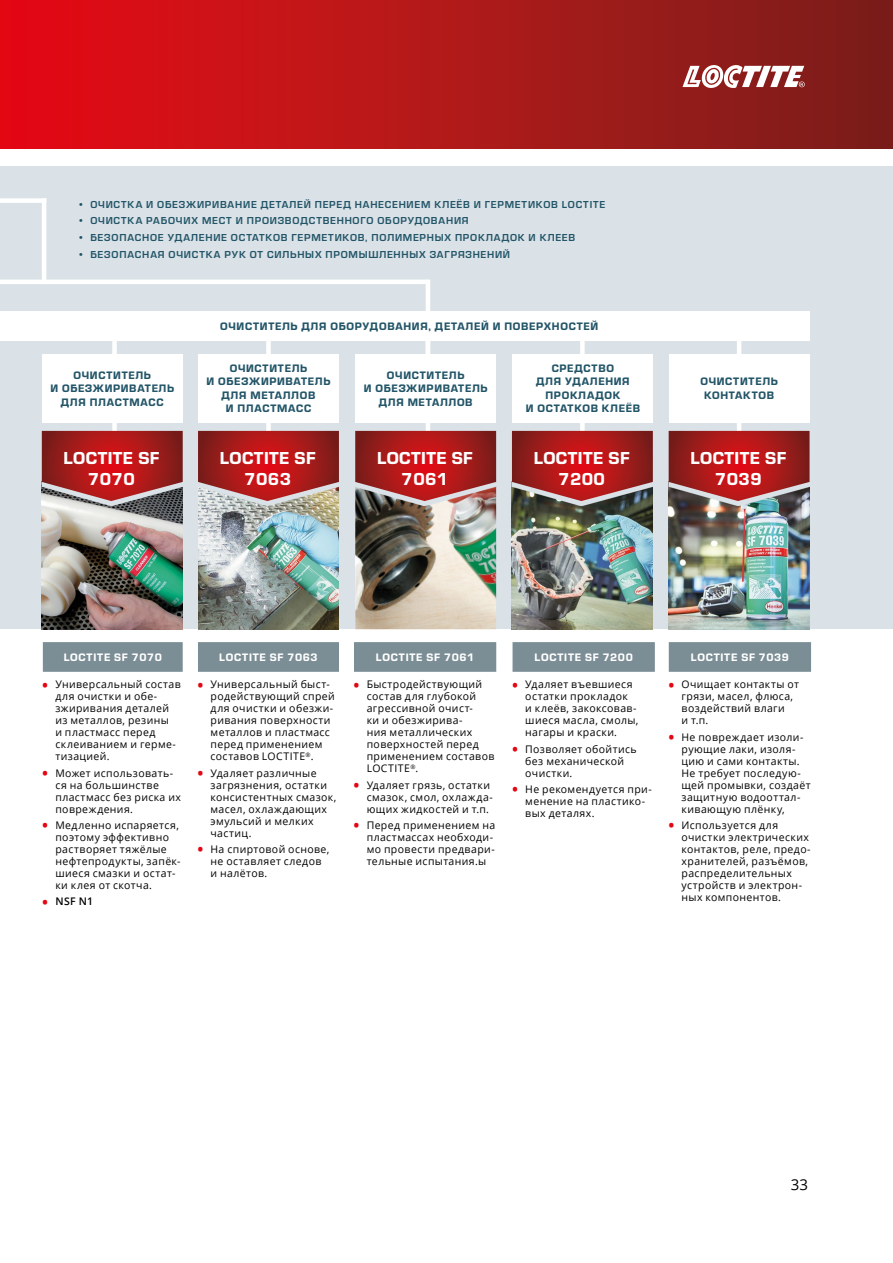
<style>
.page{position:relative;width:893px;height:1263px;background:#fff}
.page>*{position:absolute;margin:0;border:0;box-sizing:border-box;transform-origin:0 0}
.t1{font:18px/21px "Eurostile Hea";letter-spacing:.02em;color:#fff;text-align:center}
.t2{font:15px "Open Sans";color:#000}
.t3{font:11.25px/13.5px "Eurostile Hea";letter-spacing:.065em;color:#235568;text-align:center}
.t4{font:11.25px "Eurostile Hea";letter-spacing:.07em;color:#fff}
.t5{font:10.5px/12px "Open Sans";letter-spacing:.035em;color:#000}
.t6{font:700 10.5px "Eurostile";letter-spacing:.075em;color:#235568}
.t7{font:600 10.5px "Open Sans";color:#000}
.s1{font-weight:800;font-size:13.5px;color:#e30613}
</style>
<div class="page">
<div style="left:0;top:0;width:893px;height:149px;background:linear-gradient(to right,#e80c15,#79211b)"></div>
<svg style="left:682px;top:65px;width:123px;height:23px"></svg>
<div style="left:0;top:167px;width:893px;height:462px;background:#dae2e7"></div>
<div style="left:0;top:198px;width:46px;height:5px;background:#fff"></div>
<hr style="left:42px;top:198px;width:4px;height:86px;background:#fff">
<hr style="left:426px;top:280px;width:4px;height:84px;background:#fff">
<div style="left:266px;top:334px;width:5px;height:123px;background:#fff"></div>
<hr style="left:426px;top:334px;width:4px;height:123px;background:#fff">
<div style="left:580px;top:334px;width:5px;height:123px;background:#fff"></div>
<hr style="left:737px;top:334px;width:4px;height:123px;background:#fff">
<div style="left:112px;top:334px;width:5px;height:123px;background:#fff"></div>
<hr style="left:0;top:280px;width:428px;height:4px;background:#fff">
<div style="left:0;top:311px;width:810px;height:30px;background:#fff"></div>
<div style="left:42px;top:354px;width:141px;height:68px;background:#fff"></div>
<div style="left:198px;top:354px;width:141px;height:68px;background:#fff"></div>
<div style="left:355px;top:354px;width:141px;height:68px;background:#fff"></div>
<div style="left:512px;top:354px;width:141px;height:68px;background:#fff"></div>
<div style="left:669px;top:354px;width:141px;height:68px;background:#fff"></div>
<img style="left:198px;top:505px;width:141px;height:124px">
<img style="left:355px;top:431px;width:141px;height:198px">
<img style="left:512px;top:431px;width:141px;height:198px">
<img style="left:669px;top:431px;width:141px;height:198px">
<svg style="left:198px;top:501px;width:141px;height:4px"></svg>
<svg style="left:198px;top:431px;width:141px;height:70px;background:#ad3131"></svg>
<img style="left:42px;top:431px;width:141px;height:198px">
<svg style="left:42px;top:642px;width:769px;height:30px;background:#86979e"></svg>
<p class="t6" style="left:78px;top:198px;width:529px">• ОЧИСТКА И ОБЕЗЖИРИВАНИЕ ДЕТАЛЕЙ ПЕРЕД НАНЕСЕНИЕМ КЛЕЁВ И ГЕРМЕТИКОВ LOCTITE</p>
<p class="t6" style="left:78px;top:215px;width:393px">• ОЧИСТКА РАБОЧИХ МЕСТ И ПРОИЗВОДСТВЕННОГО ОБОРУДОВАНИЯ</p>
<p class="t6" style="left:78px;top:232px;width:499px">• БЕЗОПАСНОЕ УДАЛЕНИЕ ОСТАТКОВ ГЕРМЕТИКОВ, ПОЛИМЕРНЫХ ПРОКЛАДОК И КЛЕЕВ</p>
<p class="t6" style="left:78px;top:249px;width:434px">• БЕЗОПАСНАЯ ОЧИСТКА РУК ОТ СИЛЬНЫХ ПРОМЫШЛЕННЫХ ЗАГРЯЗНЕНИЙ</p>
<p class="t3" style="left:220px;top:320px;width:380px">ОЧИСТИТЕЛЬ ДЛЯ ОБОРУДОВАНИЯ, ДЕТАЛЕЙ И ПОВЕРХНОСТЕЙ</p>
<p class="t3" style="left:50px;top:368px;width:125px">ОЧИСТИТЕЛЬ<br>И ОБЕЗЖИРИВАТЕЛЬ<br>ДЛЯ ПЛАСТМАСС</p>
<p class="t3" style="left:207px;top:361px;width:125px">ОЧИСТИТЕЛЬ<br>И ОБЕЗЖИРИВАТЕЛЬ<br>ДЛЯ МЕТАЛЛОВ<br>И ПЛАСТМАСС</p>
<p class="t3" style="left:364px;top:368px;width:125px">ОЧИСТИТЕЛЬ<br>И ОБЕЗЖИРИВАТЕЛЬ<br>ДЛЯ МЕТАЛЛОВ</p>
<p class="t3" style="left:526px;top:361px;width:116px">СРЕДСТВО<br>ДЛЯ УДАЛЕНИЯ<br>ПРОКЛАДОК<br>И ОСТАТКОВ КЛЕЁВ</p>
<p class="t3" style="left:700px;top:375px;width:79px">ОЧИСТИТЕЛЬ<br>КОНТАКТОВ</p>
<h1 class="t1" style="left:64px;top:448px;width:97px">LOCTITE SF<br>7070</h1>
<h1 class="t1" style="left:220px;top:448px;width:97px">LOCTITE SF<br>7063</h1>
<h1 class="t1" style="left:377px;top:448px;width:97px">LOCTITE SF<br>7061</h1>
<h1 class="t1" style="left:534px;top:448px;width:97px">LOCTITE SF<br>7200</h1>
<h1 class="t1" style="left:690px;top:448px;width:97px">LOCTITE SF<br>7039</h1>
<p class="t4" style="left:64px;top:651px;width:100px">LOCTITE SF 7070</p>
<p class="t4" style="left:219px;top:651px;width:100px">LOCTITE SF 7063</p>
<p class="t4" style="left:376px;top:651px;width:100px">LOCTITE SF 7061</p>
<p class="t4" style="left:534px;top:651px;width:100px">LOCTITE SF 7200</p>
<p class="t4" style="left:691px;top:651px;width:100px">LOCTITE SF 7039</p>
<p class="t5" style="left:55px;top:678px;width:127px;text-indent:-13px"><span class="s1">•</span> Универсальный состав для очистки и обе&shy;зжиривания деталей из металлов, резины<br>и пластмасс перед склеиванием и герме&shy;тизацией.</p>
<p class="t5" style="left:55px;top:767px;width:127px;text-indent:-13px"><span class="s1">•</span> Может использовать&shy;ся на большинстве пластмасс без риска их повреждения.</p>
<p class="t5" style="left:55px;top:819px;width:127px;text-indent:-13px"><span class="s1">•</span> Медленно испаряется, поэтому эффективно растворяет тяжёлые нефтепродукты, запёк&shy;шиеся смазки и остат&shy;ки клея от скотча.</p>
<p class="t7" style="left:43px;top:894px;width:52px"><span class="s1">•</span> NSF N1</p>
<p class="t5" style="left:211px;top:678px;width:126px;text-indent:-13px"><span class="s1">•</span> Универсальный быст&shy;родействующий спрей для очистки и обезжи&shy;ривания поверхности металлов и пластмасс перед применением составов LOCTITE<sup>®</sup>.</p>
<p class="t5" style="left:211px;top:767px;width:127px;text-indent:-13px"><span class="s1">•</span> Удаляет различные загрязнения, остатки консистентных смазок, масел, охлаждающих эмульсий и мелких частиц.</p>
<p class="t5" style="left:211px;top:843px;width:120px;text-indent:-13px"><span class="s1">•</span> На спиртовой основе, не оставляет следов и налётов.</p>
<p class="t5" style="left:367px;top:678px;width:129px;text-indent:-13px"><span class="s1">•</span> Быстродействующий состав для глубокой агрессивной очист-<br>ки и обезжирива-<br>ния металлических поверхностей перед применением составов<br>LOCTITE<sup>®</sup>.</p>
<p class="t5" style="left:367px;top:779px;width:128px;text-indent:-13px"><span class="s1">•</span> Удаляет грязь, остатки смазок, смол, охлажда&shy;ющих жидкостей и т.п.</p>
<p class="t5" style="left:367px;top:819px;width:130px;text-indent:-13px"><span class="s1">•</span> Перед применением на пластмассах необходи&shy;мо провести предвари&shy;тельные испытания.ы</p>
<p class="t5" style="left:681px;top:678px;width:119px;text-indent:-13px"><span class="s1">•</span> Очищает контакты от грязи, масел, флюса, воздействий влаги<br>и т.п.</p>
<p class="t5" style="left:681px;top:731px;width:131px;text-indent:-13px"><span class="s1">•</span> Не повреждает изоли&shy;рующие лаки, изоля&shy;цию и сами контакты.<br>Не требует последую&shy;щей промывки, создаёт защитную водооттал&shy;кивающую плёнку,</p>
<p class="t5" style="left:681px;top:819px;width:131px;text-indent:-13px"><span class="s1">•</span> Используется для очистки электрических контактов, реле, предо&shy;хранителей, разъёмов, распределительных устройств и электрон&shy;ных компонентов.</p>
<p class="t5" style="left:525px;top:678px;width:115px;text-indent:-13px"><span class="s1">•</span> Удаляет въевшиеся остатки прокладок<br>и клеёв, закоксовав&shy;шиеся масла, смолы, нагары и краски.</p>
<p class="t5" style="left:525px;top:743px;width:113px;text-indent:-13px"><span class="s1">•</span> Позволяет обойтись без механической очистки.</p>
<p class="t5" style="left:525px;top:783px;width:128px;text-indent:-13px"><span class="s1">•</span> Не рекомендуется при&shy;менение на пластико&shy;вых деталях.</p>
<h2 class="t2" style="left:791px;top:1175px;width:19px">33</h2>
</div>
